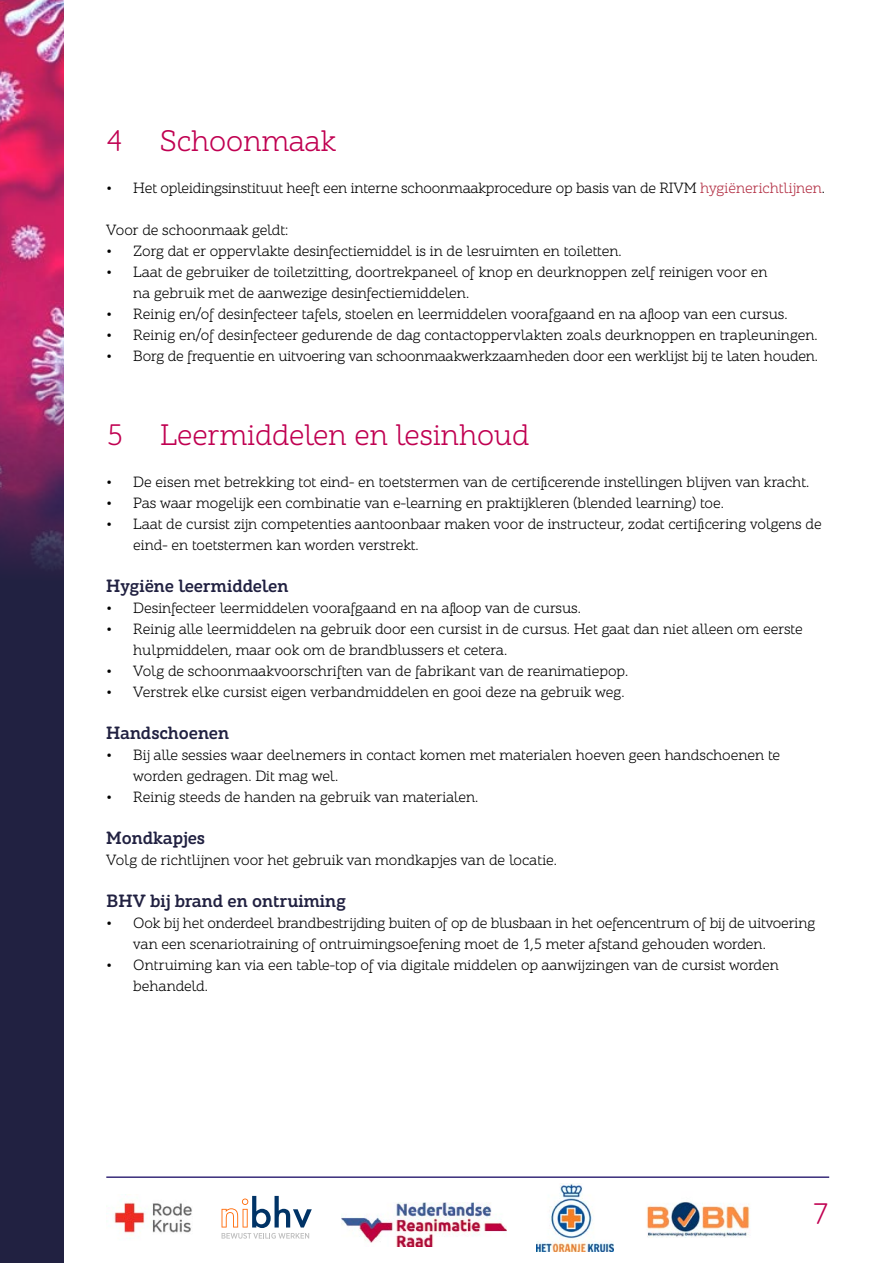
<style>
.page{position:relative;width:893px;height:1263px;background:#fff}
.page>*{position:absolute;margin:0;border:0;box-sizing:border-box;transform-origin:0 0}
.t1{font:30px "ALS Schlangeslab";color:#c00051}
.t2{font:700 18px "ALS Schlangeslab";color:#212141}
.t3{font:15px/21px "ALS Schlangeslab";color:#000}
.s1{color:#b22e43}
</style>
<div class="page">
<div style="left:0;top:0;width:64px;height:1263px;background:#212141"></div>
<img style="left:0;top:0;width:64px;height:570px">
<hr style="left:106px;top:1176px;width:723px;height:2px;background:#392d7a">
<svg style="left:222px;top:1196px;width:90px;height:42px"></svg>
<img style="left:646px;top:1202px;width:104px;height:36px">
<img style="left:342px;top:1202px;width:165px;height:44px">
<img style="left:536px;top:1183px;width:77px;height:68px">
<img style="left:114px;top:1194px;width:78px;height:45px">
<h1 class="t1" style="left:106px;top:123px;width:231px">4 Schoonmaak</h1>
<p class="t3" style="left:106px;top:178px;width:720px">• Het opleidingsinstituut heeft een interne schoonmaakprocedure op basis van de RIVM <span class="s1">hygiënerichtlijnen</span>.</p>
<p class="t3" style="left:106px;top:220px;width:183px">Voor de schoonmaak geldt:</p>
<p class="t3" style="left:106px;top:241px;width:517px">• Zorg dat er oppervlakte desinfectiemiddel is in de lesruimten en toiletten.</p>
<p class="t3" style="left:133px;top:262px;width:636px;text-indent:-27px">• Laat de gebruiker de toiletzitting, doortrekpaneel of knop en deurknoppen zelf reinigen voor en na gebruik met de aanwezige desinfectiemiddelen.</p>
<p class="t3" style="left:106px;top:304px;width:683px">• Reinig en/of desinfecteer tafels, stoelen en leermiddelen voorafgaand en na afloop van een cursus.</p>
<p class="t3" style="left:106px;top:325px;width:713px">• Reinig en/of desinfecteer gedurende de dag contactoppervlakten zoals deurknoppen en trapleuningen.</p>
<p class="t3" style="left:106px;top:346px;width:713px">• Borg de frequentie en uitvoering van schoonmaakwerkzaamheden door een werklijst bij te laten houden.</p>
<h1 class="t1" style="left:106px;top:417px;width:425px">5 Leermiddelen en lesinhoud</h1>
<p class="t3" style="left:106px;top:472px;width:704px">• De eisen met betrekking tot eind- en toetstermen van de certificerende instellingen blijven van kracht.</p>
<p class="t3" style="left:106px;top:493px;width:619px">• Pas waar mogelijk een combinatie van e-learning en praktijkleren (blended learning) toe.</p>
<p class="t3" style="left:133px;top:514px;width:690px;text-indent:-27px">• Laat de cursist zijn competenties aantoonbaar maken voor de instructeur, zodat certificering volgens de eind- en toetstermen kan worden verstrekt.</p>
<p class="t2" style="left:106px;top:575px;width:184px">Hygiëne leermiddelen</p>
<p class="t3" style="left:106px;top:598px;width:476px">• Desinfecteer leermiddelen voorafgaand en na afloop van de cursus.</p>
<p class="t3" style="left:133px;top:619px;width:671px;text-indent:-27px">• Reinig alle leermiddelen na gebruik door een cursist in de cursus. Het gaat dan niet alleen om eerste hulpmiddelen, maar ook om de brandblussers et cetera.</p>
<p class="t3" style="left:106px;top:661px;width:524px">• Volg de schoonmaakvoorschriften van de fabrikant van de reanimatiepop.</p>
<p class="t3" style="left:106px;top:682px;width:520px">• Verstrek elke cursist eigen verbandmiddelen en gooi deze na gebruik weg.</p>
<p class="t2" style="left:106px;top:722px;width:125px">Handschoenen</p>
<p class="t3" style="left:133px;top:745px;width:648px;text-indent:-27px">• Bij alle sessies waar deelnemers in contact komen met materialen hoeven geen handschoenen te worden gedragen. Dit mag wel.</p>
<p class="t3" style="left:106px;top:787px;width:374px">• Reinig steeds de handen na gebruik van materialen.</p>
<p class="t2" style="left:106px;top:827px;width:100px">Mondkapjes</p>
<p class="t3" style="left:106px;top:850px;width:452px">Volg de richtlijnen voor het gebruik van mondkapjes van de locatie.</p>
<p class="t2" style="left:106px;top:890px;width:241px">BHV bij brand en ontruiming</p>
<p class="t3" style="left:133px;top:913px;width:683px;text-indent:-27px">• Ook bij het onderdeel brandbestrijding buiten of op de blusbaan in het oefencentrum of bij de uitvoering van een scenariotraining of ontruimingsoefening moet de 1,5 meter afstand gehouden worden.</p>
<p class="t3" style="left:133px;top:955px;width:647px;text-indent:-27px">• Ontruiming kan via een table-top of via digitale middelen op aanwijzingen van de cursist worden behandeld.</p>
<h1 class="t1" style="left:812px;top:1196px;width:18px">7</h1>
</div>
